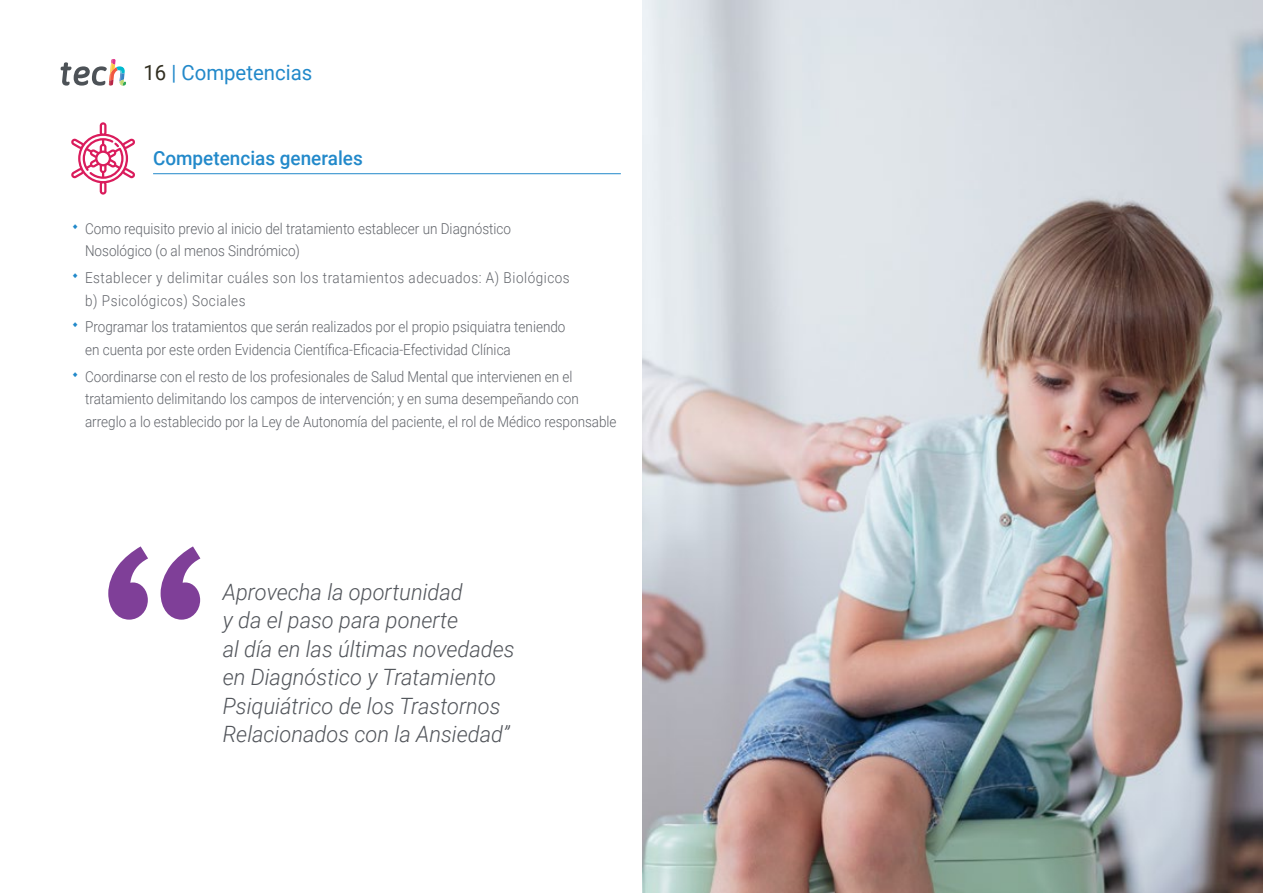
<style>
.page{position:relative;width:1263px;height:893px;background:#fff}
.page>*{position:absolute;margin:0;border:0;box-sizing:border-box;transform-origin:0 0}
.t1{font:italic 300 22.5px/28.5px "Roboto";color:#52555b}
.t2{font:21px "Roboto";color:#2289ca}
.t3{font:500 19.5px "Roboto";color:#2289ca}
.t4{font:300 15px/22.5px "Roboto";color:#61646a;scale:.9 1}
.t5{font:300 15px/22.5px "Roboto";letter-spacing:.04em;color:#61646a;scale:.9 1}
.s1{color:#312e20}
</style>
<div class="page">
<svg style="left:61px;top:59px;width:65px;height:27px"></svg>
<hr style="left:153px;top:173px;width:468px;height:1px;background:#2289ca">
<svg style="left:108px;top:546px;width:92px;height:74px"></svg>
<img style="left:642px;top:1px;width:621px;height:892px">
<svg style="left:71px;top:122px;width:64px;height:73px"></svg>
<h2 class="t2" style="left:144px;top:57px;width:170px"><span class="s1">16</span> | Competencias</h2>
<h3 class="t3" style="left:153px;top:144px;width:211px">Competencias generales</h3>
<p class="t4" style="left:85px;top:217px;width:475px">Como requisito previo al inicio del tratamiento establecer un Diagnóstico<br>Nosológico (o al menos Sindrómico)</p>
<p class="t5" style="left:85px;top:266px;width:540px">Establecer y delimitar cuáles son los tratamientos adecuados: A) Biológicos b) Psicológicos) Sociales</p>
<p class="t4" style="left:85px;top:315px;width:535px">Programar los tratamientos que serán realizados por el propio psiquiatra teniendo en cuenta por este orden Evidencia Científica-Eficacia-Efectividad Clínica</p>
<p class="t4" style="left:85px;top:364px;width:592px">Coordinarse con el resto de los profesionales de Salud Mental que intervienen en el tratamiento delimitando los campos de intervención; y en suma desempeñando con arreglo a lo establecido por la Ley de Autonomía del paciente, el rol de Médico responsable</p>
<h1 class="t1" style="left:223px;top:577px;width:293px">Aprovecha la oportunidad<br>y da el paso para ponerte<br>al día en las últimas novedades en Diagnóstico y Tratamiento<br>Psiquiátrico de los Trastornos<br>Relacionados con la Ansiedad”</h1>
</div>
